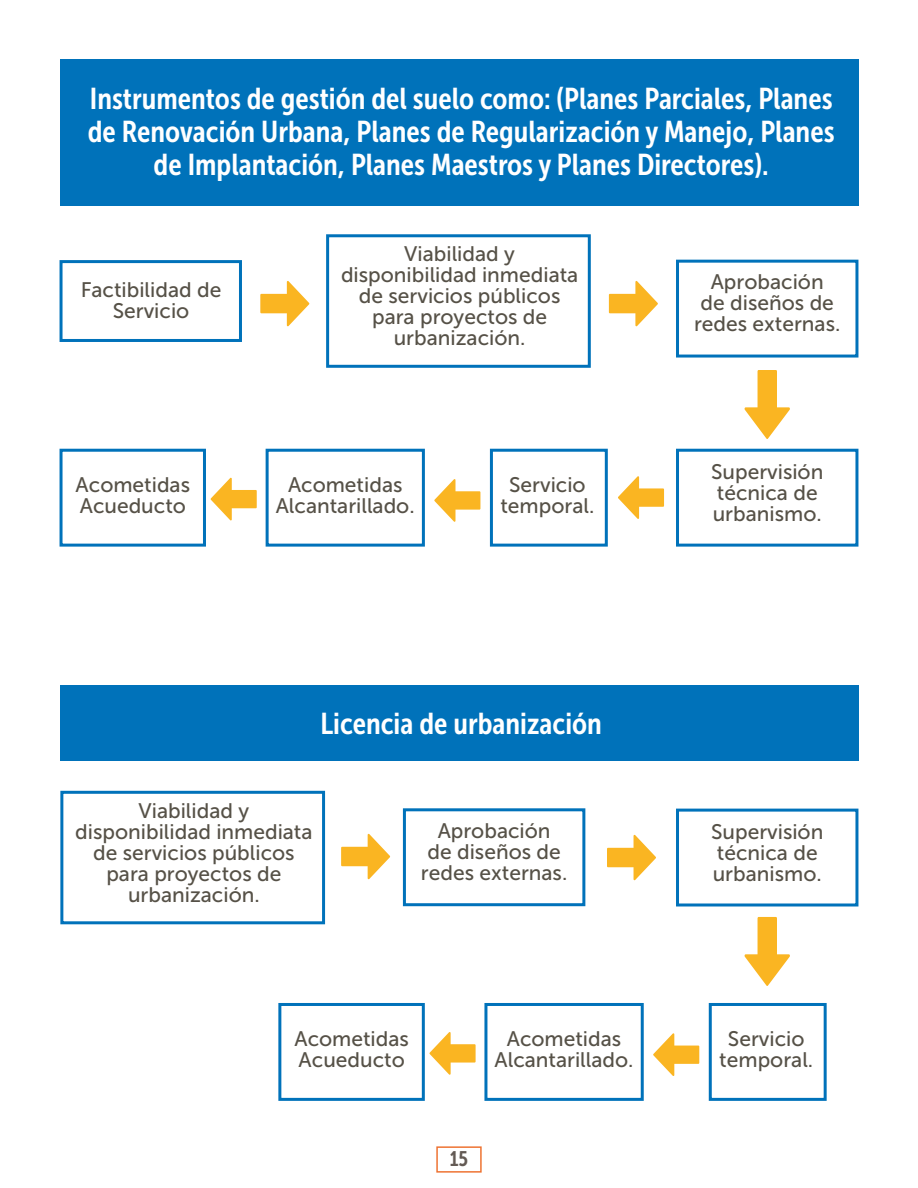
<style>
.page{position:relative;width:918px;height:1188px;background:#fff}
.page>*{position:absolute;margin:0;border:0;box-sizing:border-box;transform-origin:0 0}
.t1{font:30px/33px "Museo Sans Condensed 700";color:#fff;text-align:center}
.t2{font:21px/21px "Museo Sans 500";color:#565147;text-align:center}
.t3{font:21px "Museo Sans Condensed 700";color:#635a54}
</style>
<div class="page">
<div style="left:436px;top:1146px;width:46px;height:27px;border:2px solid #ee7332"></div>
<div style="left:60px;top:60px;width:798px;height:146px;background:#0072ba"></div>
<div style="left:60px;top:685px;width:798px;height:75px;background:#0072ba"></div>
<div style="left:60px;top:260px;width:182px;height:82px;border:3px solid #0072ba"></div>
<div style="left:326px;top:234px;width:265px;height:134px;border:3px solid #0072ba"></div>
<div style="left:60px;top:791px;width:265px;height:133px;border:3px solid #0072ba"></div>
<div style="left:676px;top:260px;width:182px;height:98px;border:3px solid #0072ba"></div>
<div style="left:403px;top:808px;width:182px;height:98px;border:3px solid #0072ba"></div>
<div style="left:676px;top:449px;width:182px;height:98px;border:3px solid #0072ba"></div>
<div style="left:676px;top:809px;width:182px;height:97px;border:3px solid #0072ba"></div>
<div style="left:490px;top:449px;width:118px;height:98px;border:3px solid #0072ba"></div>
<div style="left:709px;top:1003px;width:118px;height:98px;border:3px solid #0072ba"></div>
<div style="left:266px;top:449px;width:159px;height:98px;border:3px solid #0072ba"></div>
<div style="left:484px;top:1003px;width:160px;height:98px;border:3px solid #0072ba"></div>
<div style="left:60px;top:449px;width:146px;height:98px;border:3px solid #0072ba"></div>
<div style="left:278px;top:1003px;width:147px;height:98px;border:3px solid #0072ba"></div>
<svg style="left:260px;top:281px;width:49px;height:45px"></svg>
<svg style="left:609px;top:281px;width:49px;height:45px"></svg>
<svg style="left:607px;top:835px;width:49px;height:45px"></svg>
<svg style="left:341px;top:834px;width:49px;height:45px"></svg>
<svg style="left:618px;top:476px;width:46px;height:43px"></svg>
<svg style="left:434px;top:479px;width:46px;height:43px"></svg>
<svg style="left:653px;top:1033px;width:46px;height:43px"></svg>
<svg style="left:211px;top:478px;width:46px;height:43px"></svg>
<svg style="left:430px;top:1032px;width:46px;height:43px"></svg>
<svg style="left:744px;top:370px;width:46px;height:69px"></svg>
<svg style="left:744px;top:917px;width:46px;height:69px"></svg>
<h1 class="t1" style="left:88px;top:82px;width:748px">Instrumentos de gestión del suelo como: (Planes Parciales, Planes de Renovación Urbana, Planes de Regularización y Manejo, Planes de Implantación, Planes Maestros y Planes Directores).</h1>
<p class="t2" style="left:81px;top:279px;width:142px">Factibilidad de<br>Servicio</p>
<p class="t2" style="left:76px;top:475px;width:116px;text-align:left">Acometidas<br>Acueducto</p>
<p class="t2" style="left:341px;top:244px;width:239px">Viabilidad y disponibilidad inmediata de servicios públicos para proyectos de urbanización.</p>
<p class="t2" style="left:276px;top:475px;width:140px">Acometidas<br>Alcantarillado.</p>
<p class="t2" style="left:500px;top:475px;width:95px">Servicio temporal.</p>
<p class="t2" style="left:694px;top:272px;width:148px">Aprobación<br>de diseños de redes externas.</p>
<p class="t2" style="left:711px;top:461px;width:114px;text-align:left">Supervisión técnica de urbanismo.</p>
<h1 class="t1" style="left:321px;top:707px;width:283px">Licencia de urbanización</h1>
<p class="t2" style="left:75px;top:800px;width:239px">Viabilidad y disponibilidad inmediata de servicios públicos para proyectos de urbanización.</p>
<p class="t2" style="left:421px;top:820px;width:148px">Aprobación<br>de diseños de redes externas.</p>
<p class="t2" style="left:295px;top:1029px;width:116px;text-align:left">Acometidas<br>Acueducto</p>
<p class="t2" style="left:495px;top:1029px;width:140px">Acometidas<br>Alcantarillado.</p>
<p class="t3" style="left:450px;top:1147px;width:20px">15</p>
<p class="t2" style="left:711px;top:821px;width:114px;text-align:left">Supervisión técnica de urbanismo.</p>
<p class="t2" style="left:719px;top:1029px;width:95px">Servicio temporal.</p>
</div>
